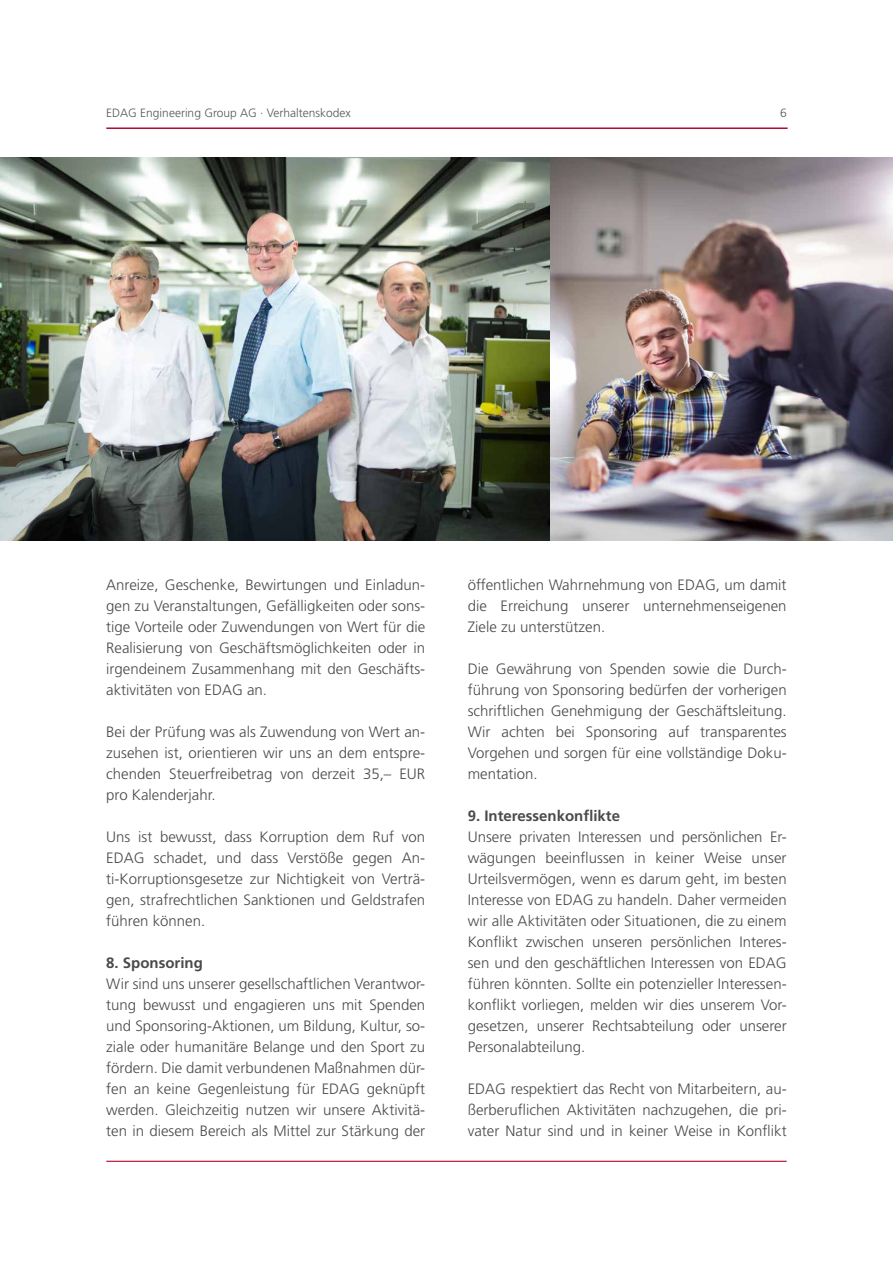
<style>
.page{position:relative;width:893px;height:1263px;background:#fff}
.page>*{position:absolute;margin:0;border:0;box-sizing:border-box;transform-origin:0 0}
.t1{font:300 15px/21px "Frutiger LT Std";color:#4a4a49;text-align:justify}
.t2{font:700 15px "Frutiger LT Std";color:#4a4a49}
.t3{font:300 12px "Frutiger LT Std";color:#575756}
</style>
<div class="page">
<hr style="left:106px;top:127px;width:682px;height:2px;background:#b10933">
<hr style="left:106px;top:1161px;width:681px;height:1px;background:#b10933">
<img style="left:0;top:157px;width:893px;height:383px">
<p class="t3" style="left:106px;top:106px;width:246px">EDAG Engineering Group AG · Verhaltenskodex</p>
<p class="t3" style="left:780px;top:106px;width:8px">6</p>
<p class="t1" style="left:106px;top:574px;width:320px">Anreize, Geschenke, Bewirtungen und Einladun&shy;gen zu Veranstaltungen, Gefälligkeiten oder sons&shy;tige Vorteile oder Zuwendungen von Wert für die Realisierung von Geschäftsmöglichkeiten oder in irgendeinem Zusammenhang mit den Geschäfts&shy;aktivitäten von EDAG an.</p>
<p class="t1" style="left:106px;top:721px;width:320px">Bei der Prüfung was als Zuwendung von Wert an&shy;zusehen ist, orientieren wir uns an dem entspre&shy;chenden Steuerfreibetrag von derzeit 35,– EUR pro Kalenderjahr.</p>
<p class="t1" style="left:106px;top:826px;width:320px">Uns ist bewusst, dass Korruption dem Ruf von EDAG schadet, und dass Verstöße gegen An&shy;ti-Korruptionsgesetze zur Nichtigkeit von Verträ&shy;gen, strafrechtlichen Sanktionen und Geldstrafen führen können.</p>
<p class="t2" style="left:106px;top:953px;width:98px">8. Sponsoring</p>
<p class="t1" style="left:106px;top:973px;width:320px">Wir sind uns unserer gesellschaftlichen Verantwor&shy;tung bewusst und engagieren uns mit Spenden und Sponsoring-Aktionen, um Bildung, Kultur, so&shy;ziale oder humanitäre Belange und den Sport zu fördern. Die damit verbundenen Maßnahmen dür&shy;fen an keine Gegenleistung für EDAG geknüpft werden. Gleichzeitig nutzen wir unsere Aktivitä&shy;ten in diesem Bereich als Mittel zur Stärkung der</p>
<p class="t1" style="left:468px;top:574px;width:320px">öffentlichen Wahrnehmung von EDAG, um damit die Erreichung unserer unternehmenseigenen Ziele zu unterstützen.</p>
<p class="t1" style="left:468px;top:658px;width:320px">Die Gewährung von Spenden sowie die Durch&shy;führung von Sponsoring bedürfen der vorherigen schriftlichen Genehmigung der Geschäftsleitung.<br>Wir achten bei Sponsoring auf transparentes Vorgehen und sorgen für eine vollständige Doku&shy;mentation.</p>
<p class="t2" style="left:468px;top:806px;width:154px">9. Interessenkonflikte</p>
<p class="t1" style="left:468px;top:826px;width:320px">Unsere privaten Interessen und persönlichen Er&shy;wägungen beeinflussen in keiner Weise unser Urteilsvermögen, wenn es darum geht, im besten Interesse von EDAG zu handeln. Daher vermeiden wir alle Aktivitäten oder Situationen, die zu einem Konflikt zwischen unseren persönlichen Interes&shy;sen und den geschäftlichen Interessen von EDAG führen könnten. Sollte ein potenzieller Interessen&shy;konflikt vorliegen, melden wir dies unserem Vor&shy;gesetzen, unserer Rechtsabteilung oder unserer Personalabteilung.</p>
<p class="t1" style="left:468px;top:1078px;width:320px">EDAG respektiert das Recht von Mitarbeitern, au&shy;ßerberuflichen Aktivitäten nachzugehen, die pri&shy;vater Natur sind und in keiner Weise in Konflikt</p>
</div>
